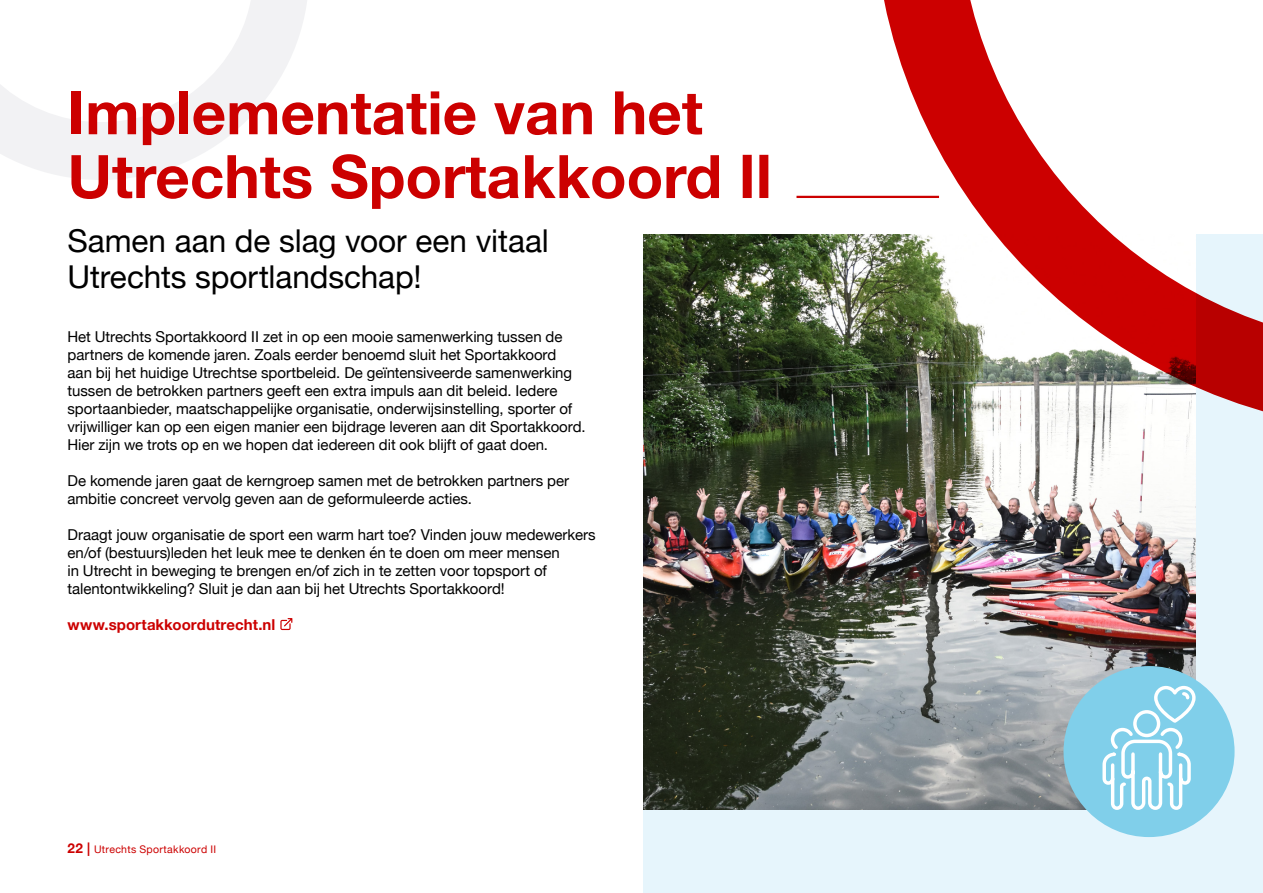
<style>
.page{position:relative;width:1263px;height:893px;background:#fff}
.page>*{position:absolute;margin:0;border:0;box-sizing:border-box;transform-origin:0 0}
.H1__TOC{font:700 60px/63.8px "Helvetica Neue";color:#c00}
.P___Voorpagina_I{font:31.5px/36px "Helvetica Neue";letter-spacing:-.005em;color:#000}
.P___Broodtekst{font:15px/18px "Helvetica Neue";letter-spacing:-.005em;color:#000}
.P___Broodtekst-2{font:700 15px "Helvetica Neue";letter-spacing:.005em;color:#c00}
.t1{font:10.5px "Helvetica Neue";letter-spacing:.03em;color:#c00}
.s1{font-weight:700;font-size:13.5px}
</style>
<div class="page">
<div style="left:643px;top:234px;width:620px;height:659px;background:#e6f5fc"></div>
<svg style="left:0;top:0;width:307px;height:180px;fill:#f2f2f4"></svg>
<svg style="left:0;top:0;width:253px;height:122px"></svg>
<hr style="left:796px;top:196px;width:143px;height:2px;background:#c00">
<img style="left:643px;top:234px;width:552px;height:576px">
<svg style="left:873px;top:0;width:390px;height:432px"></svg>
<div style="left:1063px;top:666px;width:171px;height:171px;background:#80cfea;border-radius:50%"></div>
<svg style="left:1102px;top:685px;width:94px;height:125px"></svg>
<svg style="left:280px;top:618px;width:12px;height:12px"></svg>
<h1 class="H1__TOC" style="left:68px;top:83px;width:706px">Implementatie van het<br>Utrechts Sportakkoord Ⅱ</h1>
<p class="P___Voorpagina_I" style="left:68px;top:225px;width:483px">Samen aan de slag voor een vitaal<br>Utrechts sportlandschap!</p>
<p class="P___Broodtekst" style="left:68px;top:329px;width:520px">Het Utrechts Sportakkoord Ⅱ zet in op een mooie samenwerking tussen de partners de komende jaren. Zoals eerder benoemd sluit het Sportakkoord<br>aan bij het huidige Utrechtse sportbeleid. De geïntensiveerde samenwerking tussen de betrokken partners geeft een extra impuls aan dit beleid. Iedere sportaanbieder, maatschappelijke organisatie, onderwijsinstelling, sporter of vrijwilliger kan op een eigen manier een bijdrage leveren aan dit Sportakkoord.<br>Hier zijn we trots op en we hopen dat iedereen dit ook blijft of gaat doen.</p>
<p class="P___Broodtekst" style="left:68px;top:473px;width:503px">De komende jaren gaat de kerngroep samen met de betrokken partners per ambitie concreet vervolg geven aan de geformuleerde acties.</p>
<p class="P___Broodtekst" style="left:68px;top:527px;width:530px">Draagt jouw organisatie de sport een warm hart toe? Vinden jouw medewerkers en/of (bestuurs)leden het leuk mee te denken én te doen om meer mensen<br>in Utrecht in beweging te brengen en/of zich in te zetten voor topsport of talentontwikkeling? Sluit je dan aan bij het Utrechts Sportakkoord!</p>
<p class="P___Broodtekst-2" style="left:68px;top:613px;width:209px">www.sportakkoordutrecht.nl</p>
<p class="t1" style="left:68px;top:841px;width:150px"><span class="s1">22 |</span> Utrechts Sportakkoord II</p>
</div>
